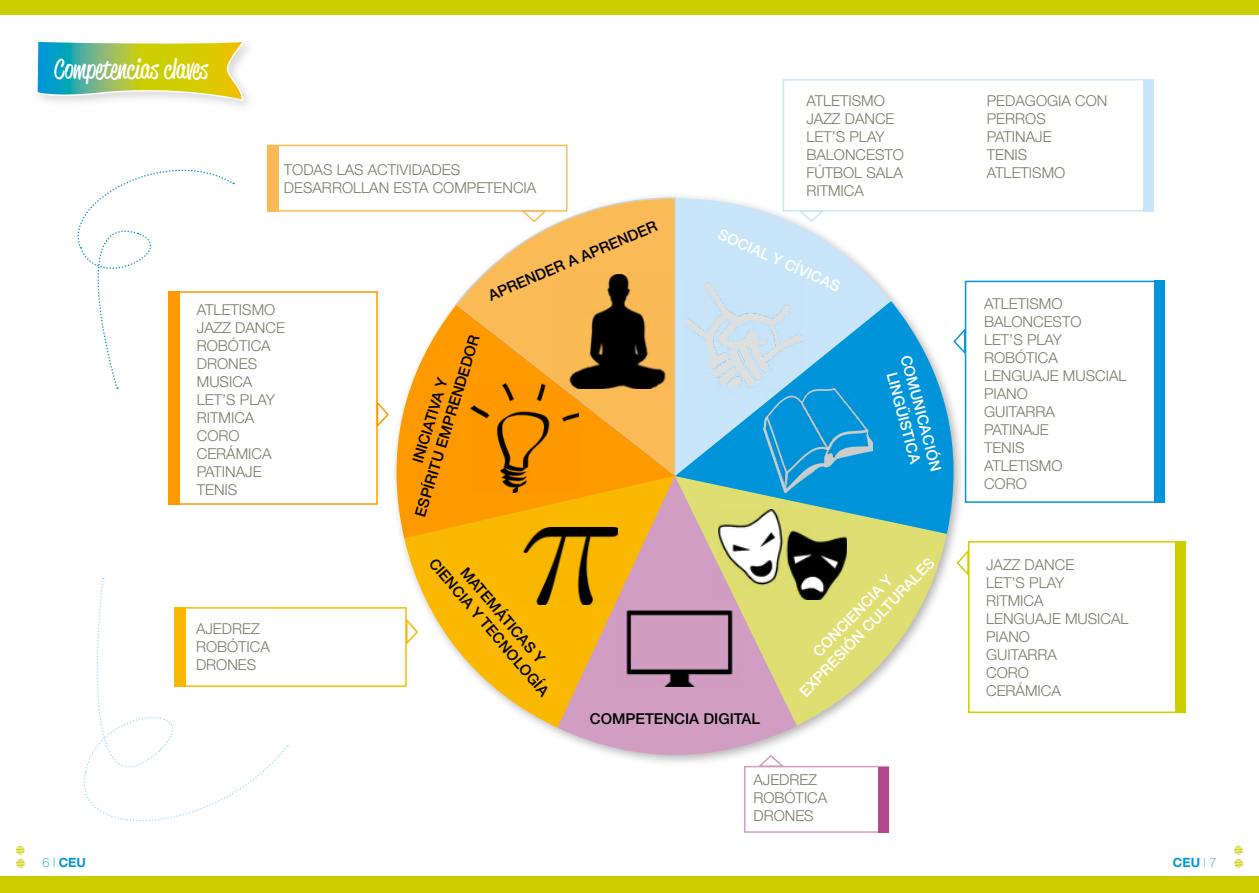
<style>
.page{position:relative;width:1259px;height:893px;background:#fff}
.page>*{position:absolute;margin:0;border:0;box-sizing:border-box;transform-origin:0 0}
.t1{font:27px "Reklame Script";color:#fff}
.t2{font:300 15px/18px "Helvetica Neue";color:#7b7966}
.t3{font:500 15px/18px "Helvetica Neue";color:#000;text-align:center}
.t4{font:500 15px/18px "Helvetica Neue";color:#fff;text-align:center}
.t5{font:700 12.75px "Helvetica Neue";color:#0095db}
.s1{font-weight:100}
</style>
<div class="page">
<div style="left:0;top:876px;width:1259px;height:17px;background:#cdce00"></div>
<div style="left:0;top:0;width:1259px;height:14px;background:#cdce00"></div>
<svg style="left:16px;top:846px;width:9px;height:21px"></svg>
<div style="left:15px;top:858px;width:11px;height:11px;border:1px solid #fff;border-radius:50%"></div>
<div style="left:1233px;top:845px;width:11px;height:11px;border:1px solid #fff;border-radius:50%"></div>
<svg style="left:1233px;top:845px;width:10px;height:22px"></svg>
<div style="left:1233px;top:858px;width:11px;height:11px;border:1px solid #fff;border-radius:50%"></div>
<svg style="left:455px;top:197px;width:222px;height:108px"></svg>
<svg style="left:395px;top:305px;width:280px;height:234px;background:#fcb03b"></svg>
<svg style="left:404px;top:476px;width:153px;height:252px;fill:#fbb800"></svg>
<svg style="left:557px;top:476px;width:240px;height:287px;background:#e3af85"></svg>
<svg style="left:675px;top:534px;width:272px;height:192px;fill:#dfde72"></svg>
<svg style="left:675px;top:301px;width:290px;height:233px;fill:#0095db"></svg>
<svg style="left:675px;top:198px;width:216px;height:278px;fill:#c9e5f9"></svg>
<div style="left:267px;top:145px;width:300px;height:67px;border:2px solid #fabb56"></div>
<div style="left:169px;top:291px;width:209px;height:214px;border:2px solid #f90"></div>
<svg style="left:520px;top:209px;width:29px;height:14px"></svg>
<div style="left:782px;top:79px;width:372px;height:133px;border:2px solid #c9e5f9"></div>
<svg style="left:797px;top:209px;width:29px;height:14px"></svg>
<svg style="left:952px;top:328px;width:13px;height:29px"></svg>
<svg style="left:957px;top:550px;width:11px;height:25px"></svg>
<svg style="left:407px;top:618px;width:12px;height:29px"></svg>
<svg style="left:375px;top:401px;width:14px;height:29px"></svg>
<svg style="left:756px;top:754px;width:28px;height:12px"></svg>
<div style="left:267px;top:145px;width:11px;height:67px;background:#fabb56"></div>
<div style="left:169px;top:291px;width:11px;height:214px;background:#f90"></div>
<img style="left:684px;top:274px;width:120px;height:120px">
<img style="left:763px;top:389px;width:109px;height:103px">
<div style="left:965px;top:281px;width:199px;height:222px;border:2px solid #0095db"></div>
<div style="left:968px;top:541px;width:218px;height:172px;border:2px solid #cdce00"></div>
<div style="left:174px;top:607px;width:233px;height:80px;border:2px solid #fbb800"></div>
<div style="left:744px;top:766px;width:145px;height:67px;border:2px solid #d29dc2"></div>
<div style="left:1154px;top:281px;width:10px;height:222px;background:#0095db"></div>
<div style="left:1175px;top:541px;width:11px;height:172px;background:#cdce00"></div>
<div style="left:878px;top:767px;width:11px;height:66px;background:#b44a8d"></div>
<div style="left:1143px;top:79px;width:10px;height:133px;background:#c9e5f9"></div>
<img style="left:519px;top:528px;width:98px;height:77px">
<img style="left:470px;top:384px;width:109px;height:108px">
<img style="left:718px;top:509px;width:128px;height:91px">
<img style="left:558px;top:274px;width:116px;height:115px">
<img style="left:617px;top:611px;width:123px;height:76px">
<svg style="left:77px;top:169px;width:157px;height:220px"></svg>
<svg style="left:83px;top:578px;width:205px;height:244px"></svg>
<svg style="left:37px;top:41px;width:209px;height:59px;background:#a8c86d"></svg>
<h1 class="t1" style="left:54px;top:50px;width:155px">Competencias claves</h1>
<p class="t2" style="left:284px;top:160px;width:254px">TODAS LAS ACTIVIDADES<br>DESARROLLAN ESTA COMPETENCIA</p>
<p class="t2" style="left:806px;top:91px;width:99px">ATLETISMO<br>JAZZ DANCE<br>LET’S PLAY<br>BALONCESTO<br>FÚTBOL SALA<br>RITMICA</p>
<p class="t2" style="left:987px;top:91px;width:122px">PEDAGOGIA CON<br>PERROS<br>PATINAJE<br>TENIS<br>ATLETISMO</p>
<p class="t2" style="left:197px;top:300px;width:90px">ATLETISMO<br>JAZZ DANCE<br>ROBÓTICA<br>DRONES<br>MUSICA<br>LET’S PLAY<br>RITMICA<br>CORO<br>CERÁMICA<br>PATINAJE<br>TENIS</p>
<p class="t2" style="left:196px;top:619px;width:75px">AJEDREZ<br>ROBÓTICA<br>DRONES</p>
<p class="t3" style="left:485px;top:287px;width:183px;rotate:-23deg">APRENDER A APRENDER</p>
<p class="t4" style="left:723px;top:225px;width:133px;rotate:24deg">SOCIAL Y CÍVICAS</p>
<p class="t3" style="left:394px;top:508px;width:190px;rotate:-73deg">INICIATIVA Y<br>ESPÍRITU EMPRENDEDOR</p>
<p class="t4" style="left:914px;top:353px;width:121px;rotate:75deg">COMUNICACIÓN<br>LINGÜISTICA</p>
<p class="t3" style="left:453px;top:542px;width:177px;rotate:50deg">MATEMÁTICAS Y<br>CIENCIA Y TECNOLOGÍA</p>
<p class="t3" style="left:590px;top:710px;width:172px">COMPETENCIA DIGITAL</p>
<p class="t4" style="left:783px;top:675px;width:188px;rotate:-46deg">CONCIENCIA Y<br>EXPRESIÓN CULTURALES</p>
<p class="t2" style="left:753px;top:771px;width:75px">AJEDREZ<br>ROBÓTICA<br>DRONES</p>
<p class="t2" style="left:984px;top:294px;width:144px">ATLETISMO<br>BALONCESTO<br>LET’S PLAY<br>ROBÓTICA<br>LENGUAJE MUSCIAL<br>PIANO<br>GUITARRA<br>PATINAJE<br>TENIS<br>ATLETISMO<br>CORO</p>
<p class="t2" style="left:986px;top:555px;width:144px">JAZZ DANCE<br>LET’S PLAY<br>RITMICA<br>LENGUAJE MUSICAL<br>PIANO<br>GUITARRA<br>CORO<br>CERÁMICA</p>
<p class="t5" style="left:43px;top:854px;width:45px"><span class="s1">6 l</span> CEU</p>
<p class="t5" style="left:1173px;top:854px;width:45px">CEU <span class="s1">l 7</span></p>
</div>
